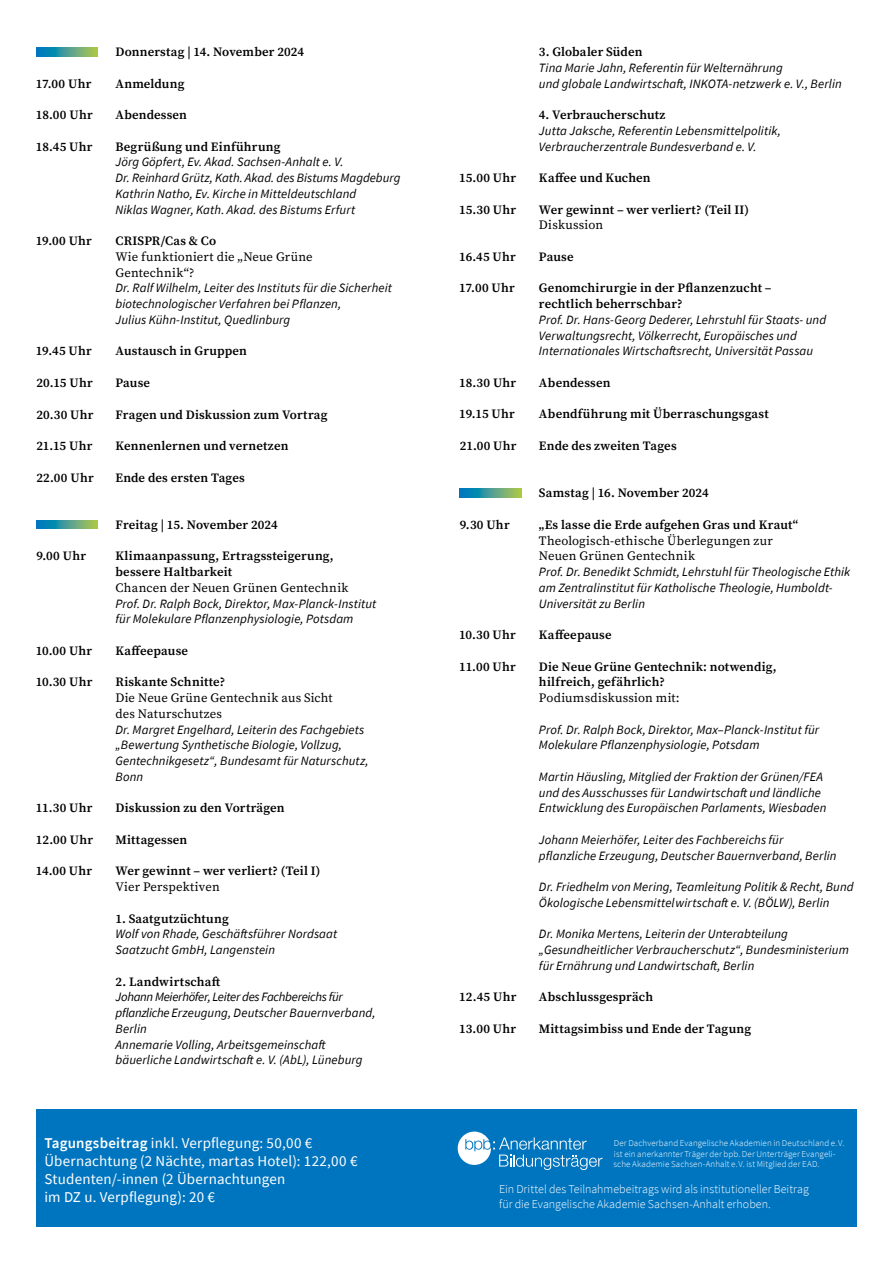
<style>
.page{position:relative;width:893px;height:1263px;background:#fff}
.page>*{position:absolute;margin:0;border:0;box-sizing:border-box;transform-origin:0 0}
.t1{font:15px/18px "Source Sans Pro";letter-spacing:.015em;color:#fff}
.t2{font:italic 12.75px/15.8px "Source Sans Pro";letter-spacing:.005em;color:#000}
.t3{font:600 12.75px/15.8px "Source Serif Pro";letter-spacing:.015em;color:#000}
.t4{font:12.75px/15.8px "Source Serif Pro";letter-spacing:.01em;color:#000}
.t5{font:300 12px/15px "Source Sans Pro";color:#fff}
.t6{font:300 9px/10.5px "Source Sans Pro";letter-spacing:.01em;color:#fff}
.s1{font-weight:600}
</style>
<div class="page">
<svg style="left:36px;top:48px;width:62px;height:8px"></svg>
<svg style="left:36px;top:520px;width:62px;height:9px"></svg>
<svg style="left:459px;top:489px;width:62px;height:8px"></svg>
<div style="left:36px;top:1110px;width:821px;height:117px;background:#0075bf"></div>
<svg style="left:458px;top:1131px;width:144px;height:39px"></svg>
<p class="t3" style="left:116px;top:44px;width:190px">Donnerstag | 14. November 2024</p>
<p class="t3" style="left:36px;top:75px;width:57px">17.00 Uhr</p>
<p class="t3" style="left:116px;top:75px;width:70px">Anmeldung</p>
<p class="t3" style="left:36px;top:107px;width:58px">18.00 Uhr</p>
<p class="t3" style="left:116px;top:107px;width:73px">Abendessen</p>
<p class="t3" style="left:36px;top:138px;width:58px">18.45 Uhr</p>
<p class="t3" style="left:115px;top:138px;width:167px">Begrüßung und Einführung</p>
<p class="t2" style="left:115px;top:154px;width:286px">Jörg Göpfert, Ev. Akad. Sachsen-Anhalt e. V.<br>Dr. Reinhard Grütz, Kath. Akad. des Bistums Magdeburg Kathrin Natho, Ev. Kirche in Mitteldeutschland<br>Niklas Wagner, Kath. Akad. des Bistums Erfurt</p>
<p class="t3" style="left:36px;top:233px;width:58px">19.00 Uhr</p>
<p class="t3" style="left:115px;top:233px;width:102px">CRISPR/Cas &amp; Co</p>
<p class="t4" style="left:115px;top:249px;width:199px">Wie funktioniert die „Neue Grüne<br>Gentechnik“?</p>
<p class="t2" style="left:115px;top:280px;width:278px">Dr. Ralf Wilhelm, Leiter des Instituts für die Sicherheit biotechnologischer Verfahren bei Pflanzen,<br>Julius Kühn-Institut, Quedlinburg</p>
<p class="t3" style="left:36px;top:343px;width:58px">19.45 Uhr</p>
<p class="t3" style="left:115px;top:343px;width:133px">Austausch in Gruppen</p>
<p class="t3" style="left:36px;top:375px;width:58px">20.15 Uhr</p>
<p class="t3" style="left:115px;top:375px;width:36px">Pause</p>
<p class="t3" style="left:36px;top:406px;width:59px">20.30 Uhr</p>
<p class="t3" style="left:115px;top:406px;width:214px">Fragen und Diskussion zum Vortrag</p>
<p class="t3" style="left:36px;top:438px;width:58px">21.15 Uhr</p>
<p class="t3" style="left:115px;top:438px;width:175px">Kennenlernen und vernetzen</p>
<p class="t3" style="left:36px;top:469px;width:59px">22.00 Uhr</p>
<p class="t3" style="left:115px;top:469px;width:131px">Ende des ersten Tages</p>
<p class="t3" style="left:116px;top:516px;width:164px">Freitag | 15. November 2024</p>
<p class="t3" style="left:36px;top:548px;width:51px">9.00 Uhr</p>
<p class="t3" style="left:116px;top:548px;width:220px">Klimaanpassung, Ertragssteigerung, bessere Haltbarkeit</p>
<p class="t4" style="left:116px;top:580px;width:234px">Chancen der Neuen Grünen Gentechnik</p>
<p class="t2" style="left:116px;top:595px;width:262px">Prof. Dr. Ralph Bock, Direktor, Max-Planck-Institut für Molekulare Pflanzenphysiologie, Potsdam</p>
<p class="t3" style="left:36px;top:642px;width:58px">10.00 Uhr</p>
<p class="t3" style="left:116px;top:642px;width:74px">Kaffeepause</p>
<p class="t3" style="left:36px;top:674px;width:58px">10.30 Uhr</p>
<p class="t3" style="left:116px;top:674px;width:111px">Riskante Schnitte?</p>
<p class="t4" style="left:116px;top:690px;width:219px">Die Neue Grüne Gentechnik aus Sicht des Naturschutzes</p>
<p class="t2" style="left:116px;top:721px;width:254px">Dr. Margret Engelhard, Leiterin des Fachgebiets „Bewertung Synthetische Biologie, Vollzug, Gentechnikgesetz“, Bundesamt für Naturschutz, Bonn</p>
<p class="t3" style="left:36px;top:800px;width:58px">11.30 Uhr</p>
<p class="t3" style="left:116px;top:800px;width:171px">Diskussion zu den Vorträgen</p>
<p class="t3" style="left:36px;top:831px;width:59px">12.00 Uhr</p>
<p class="t3" style="left:116px;top:831px;width:73px">Mittagessen</p>
<p class="t3" style="left:36px;top:863px;width:58px">14.00 Uhr</p>
<p class="t3" style="left:116px;top:863px;width:206px">Wer gewinnt – wer verliert? (Teil I)</p>
<p class="t4" style="left:116px;top:879px;width:106px">Vier Perspektiven</p>
<p class="t3" style="left:116px;top:910px;width:115px">1. Saatgutzüchtung</p>
<p class="t2" style="left:116px;top:926px;width:223px">Wolf von Rhade, Geschäftsführer Nordsaat<br>Saatzucht GmbH, Langenstein</p>
<p class="t3" style="left:116px;top:973px;width:106px">2. Landwirtschaft</p>
<p class="t2" style="left:116px;top:989px;width:262px">Johann Meierhöfer, Leiter des Fachbereichs für pflanzliche Erzeugung, Deutscher Bauernverband, Berlin<br>Annemarie Volling, Arbeitsgemeinschaft bäuerliche Landwirtschaft e. V. (AbL), Lüneburg</p>
<p class="t1" style="left:45px;top:1133px;width:314px"><span class="s1">Tagungsbeitrag</span> inkl. Verpflegung: 50,00 € Übernachtung (2 Nächte, martas Hotel): 122,00 € Studenten/-innen (2 Übernachtungen<br>im DZ u. Verpflegung): 20 €</p>
<p class="t3" style="left:539px;top:44px;width:105px">3. Globaler Süden</p>
<p class="t2" style="left:539px;top:60px;width:304px">Tina Marie Jahn, Referentin für Welternährung<br>und globale Landwirtschaft, INKOTA-netzwerk e. V., Berlin</p>
<p class="t3" style="left:539px;top:107px;width:128px">4. Verbraucherschutz</p>
<p class="t2" style="left:539px;top:123px;width:243px">Jutta Jaksche, Referentin Lebensmittelpolitik,<br>Verbraucherzentrale Bundesverband e. V.</p>
<p class="t3" style="left:459px;top:170px;width:58px">15.00 Uhr</p>
<p class="t3" style="left:539px;top:170px;width:113px">Kaffee und Kuchen</p>
<p class="t3" style="left:459px;top:201px;width:58px">15.30 Uhr</p>
<p class="t3" style="left:539px;top:201px;width:211px">Wer gewinnt – wer verliert? (Teil II)</p>
<p class="t4" style="left:539px;top:217px;width:66px">Diskussion</p>
<p class="t3" style="left:459px;top:249px;width:58px">16.45 Uhr</p>
<p class="t3" style="left:539px;top:249px;width:36px">Pause</p>
<p class="t3" style="left:459px;top:280px;width:57px">17.00 Uhr</p>
<p class="t3" style="left:539px;top:280px;width:234px">Genomchirurgie in der Pflanzenzucht – rechtlich beherrschbar?</p>
<p class="t2" style="left:539px;top:312px;width:289px">Prof. Dr. Hans-Georg Dederer, Lehrstuhl für Staats- und<br>Verwaltungsrecht, Völkerrecht, Europäisches und<br>Internationales Wirtschaftsrecht, Universität Passau</p>
<p class="t3" style="left:459px;top:375px;width:58px">18.30 Uhr</p>
<p class="t3" style="left:539px;top:375px;width:73px">Abendessen</p>
<p class="t3" style="left:459px;top:406px;width:57px">19.15 Uhr</p>
<p class="t3" style="left:539px;top:406px;width:231px">Abendführung mit Überraschungsgast</p>
<p class="t3" style="left:460px;top:438px;width:58px">21.00 Uhr</p>
<p class="t3" style="left:539px;top:438px;width:139px">Ende des zweiten Tages</p>
<p class="t3" style="left:539px;top:485px;width:171px">Samstag | 16. November 2024</p>
<p class="t3" style="left:460px;top:516px;width:51px">9.30 Uhr</p>
<p class="t3" style="left:539px;top:516px;width:261px">„Es lasse die Erde aufgehen Gras und Kraut“</p>
<p class="t4" style="left:539px;top:532px;width:235px">Theologisch-ethische Überlegungen zur<br>Neuen Grünen Gentechnik</p>
<p class="t2" style="left:539px;top:564px;width:313px">Prof. Dr. Benedikt Schmidt, Lehrstuhl für Theologische Ethik am Zentralinstitut für Katholische Theologie, Humboldt-<br>Universität zu Berlin</p>
<p class="t3" style="left:459px;top:627px;width:58px">10.30 Uhr</p>
<p class="t3" style="left:539px;top:627px;width:74px">Kaffeepause</p>
<p class="t3" style="left:459px;top:658px;width:58px">11.00 Uhr</p>
<p class="t3" style="left:539px;top:658px;width:239px">Die Neue Grüne Gentechnik: notwendig, hilfreich, gefährlich?</p>
<p class="t4" style="left:539px;top:690px;width:142px">Podiumsdiskussion mit:</p>
<p class="t2" style="left:539px;top:721px;width:282px">Prof. Dr. Ralph Bock, Direktor, Max–Planck-Institut für<br>Molekulare Pflanzenphysiologie, Potsdam</p>
<p class="t2" style="left:539px;top:768px;width:289px">Martin Häusling, Mitglied der Fraktion der Grünen/FEA und des Ausschusses für Landwirtschaft und ländliche<br>Entwicklung des Europäischen Parlaments, Wiesbaden</p>
<p class="t2" style="left:539px;top:831px;width:299px">Johann Meierhöfer, Leiter des Fachbereichs für pflanzliche Erzeugung, Deutscher Bauernverband, Berlin</p>
<p class="t2" style="left:539px;top:879px;width:316px">Dr. Friedhelm von Mering, Teamleitung Politik &amp; Recht, Bund<br>Ökologische Lebensmittelwirtschaft e. V. (BÖLW), Berlin</p>
<p class="t2" style="left:539px;top:926px;width:311px">Dr. Monika Mertens, Leiterin der Unterabteilung „Gesundheitlicher Verbraucherschutz“, Bundesministerium für Ernährung und Landwirtschaft, Berlin</p>
<p class="t3" style="left:459px;top:989px;width:59px">12.45 Uhr</p>
<p class="t3" style="left:539px;top:989px;width:116px">Abschlussgespräch</p>
<p class="t3" style="left:459px;top:1020px;width:58px">13.00 Uhr</p>
<p class="t3" style="left:539px;top:1020px;width:214px">Mittagsimbiss und Ende der Tagung</p>
<p class="t6" style="left:613px;top:1138px;width:232px">Der Dachverband Evangelische Akademien in Deutschland e.V. ist ein anerkannter Träger der bpb. Der Unterträger Evangeli&shy;sche Akademie Sachsen-Anhalt e.V. ist Mitglied der EAD.</p>
<p class="t5" style="left:499px;top:1181px;width:311px">Ein Drittel des Teilnahmebeitrags wird als institutioneller Beitrag für die Evangelische Akademie Sachsen-Anhalt erhoben.</p>
</div>
